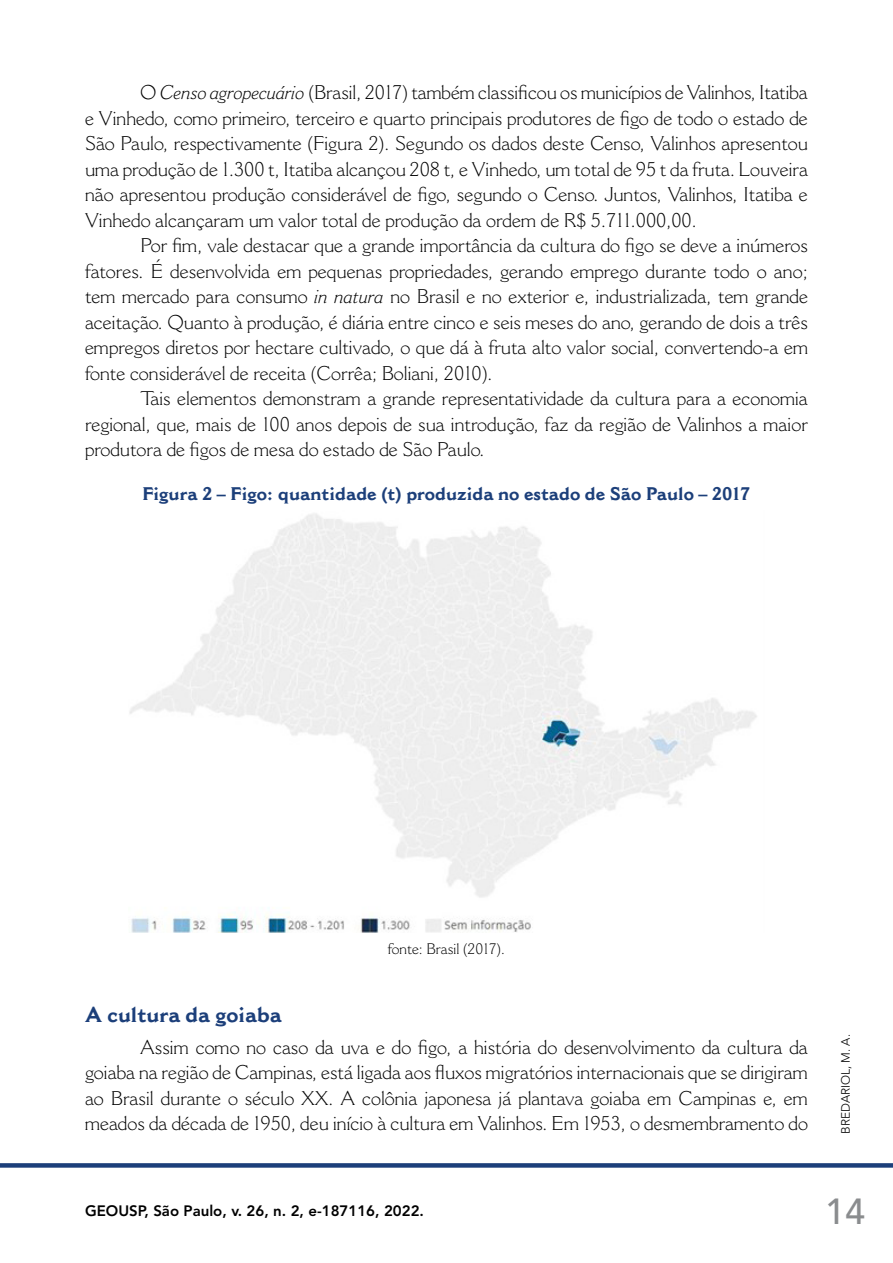
<style>
.page{position:relative;width:893px;height:1263px;background:#fff}
.page>*{position:absolute;margin:0;border:0;box-sizing:border-box;transform-origin:0 0}
.t1{font:500 36px "Avenir LT Std";color:#8a8c8e}
.t2{font:700 21px "Cantoria MT Std";color:#1c3f7a}
.t3{font:300 19.5px/25.5px "Cantoria MT Std";color:#000;text-align:justify}
.t4{font:700 18px "Cantoria MT Std";color:#1c3f7a}
.t5{font:800 15px "Avenir LT Std";color:#000}
.t6{font:300 15px "Cantoria MT Std";color:#000}
.t7{font:300 12px "Avenir LT Std";color:#000}
.s1{font-style:italic}
</style>
<div class="page">
<div style="left:0;top:1163px;width:893px;height:5px;background:#1c3f7a"></div>
<img style="left:129px;top:513px;width:628px;height:419px">
<p class="t3" style="left:85px;top:80px;width:724px;text-indent:55px">O <span class="s1">Censo agropecuário</span> (Brasil, 2017) também classificou os municípios de Valinhos, Itatiba e Vinhedo, como primeiro, terceiro e quarto principais produtores de figo de todo o estado de São Paulo, respectivamente (Figura 2). Segundo os dados deste Censo, Valinhos apresentou uma produção de 1.300 t, Itatiba alcançou 208 t, e Vinhedo, um total de 95 t da fruta. Louveira não apresentou produção considerável de figo, segundo o Censo. Juntos, Valinhos, Itatiba e Vinhedo alcançaram um valor total de produção da ordem de R$ 5.711.000,00.</p>
<p class="t3" style="left:85px;top:233px;width:724px;text-indent:55px">Por fim, vale destacar que a grande importância da cultura do figo se deve a inúmeros fatores. É desenvolvida em pequenas propriedades, gerando emprego durante todo o ano; tem mercado para consumo <span class="s1">in natura</span> no Brasil e no exterior e, industrializada, tem grande aceitação. Quanto à produção, é diária entre cinco e seis meses do ano, gerando de dois a três empregos diretos por hectare cultivado, o que dá à fruta alto valor social, convertendo-a em fonte considerável de receita (Corrêa; Boliani, 2010).</p>
<p class="t3" style="left:85px;top:386px;width:724px;text-indent:55px">Tais elementos demonstram a grande representatividade da cultura para a economia regional, que, mais de 100 anos depois de sua introdução, faz da região de Valinhos a maior produtora de figos de mesa do estado de São Paulo.</p>
<p class="t4" style="left:142px;top:483px;width:610px">Figura 2 – Figo: quantidade (t) produzida no estado de São Paulo – 2017</p>
<p class="t6" style="left:388px;top:939px;width:119px">fonte: Brasil (2017).</p>
<p class="t2" style="left:85px;top:1002px;width:198px">A cultura da goiaba</p>
<p class="t3" style="left:85px;top:1034px;width:724px;text-indent:55px">Assim como no caso da uva e do figo, a história do desenvolvimento da cultura da goiaba na região de Campinas, está ligada aos fluxos migratórios internacionais que se dirigiram ao Brasil durante o século XX. A colônia japonesa já plantava goiaba em Campinas e, em meados da década de 1950, deu início à cultura em Valinhos. Em 1953, o desmembramento do</p>
<p class="t7" style="left:838px;top:1134px;width:101px;rotate:-90deg">BREDARIOL, M. A.</p>
<p class="t5" style="left:85px;top:1202px;width:340px">GEOUSP, São Paulo, v. 26, n. 2, e-187116, 2022.</p>
<h1 class="t1" style="left:825px;top:1191px;width:42px">14</h1>
</div>
